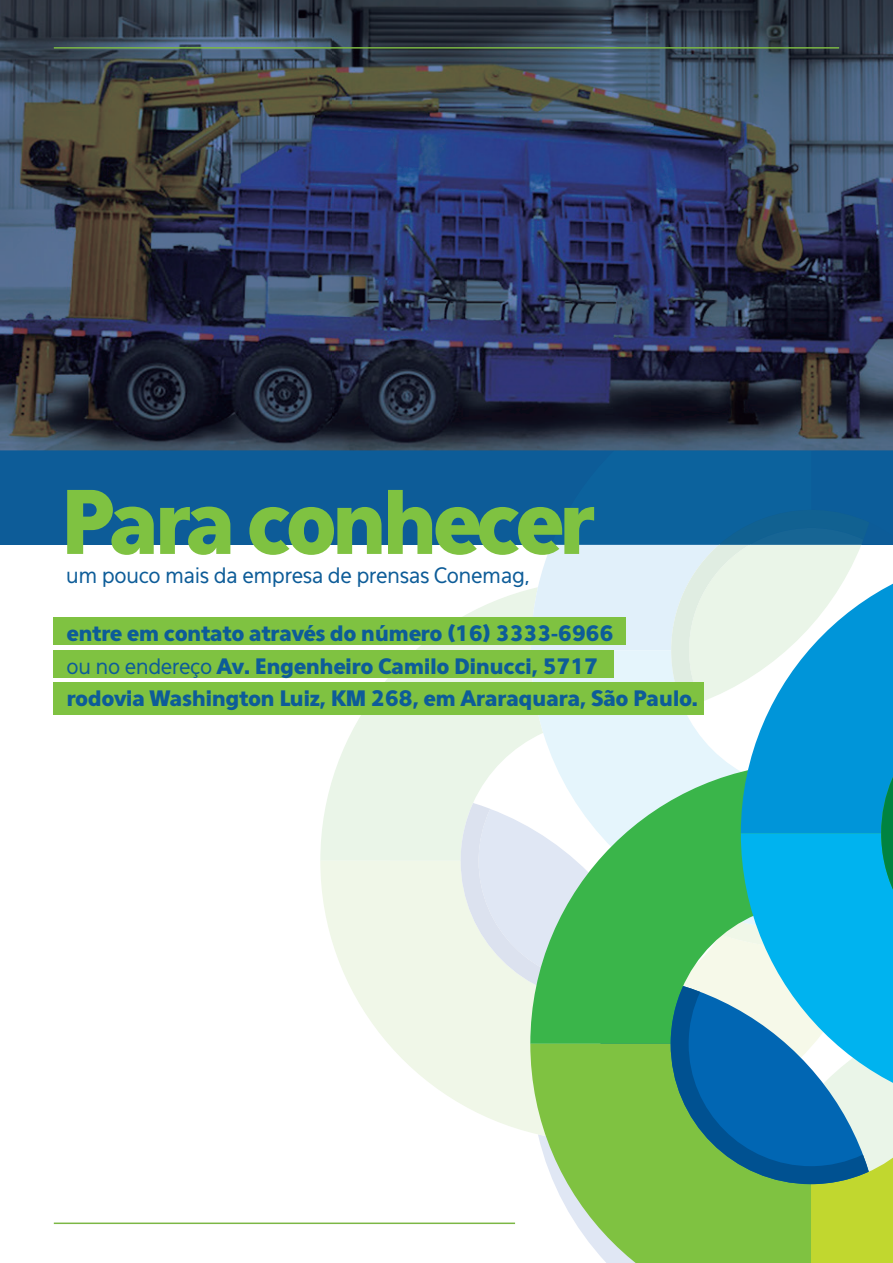
<style>
.page{position:relative;width:893px;height:1263px;background:#fff}
.page>*{position:absolute;margin:0;border:0;box-sizing:border-box;transform-origin:0 0}
.t1{font:900 86.4px "Eau Sans";letter-spacing:-.07em;color:#7fc241;scale:.96 1}
.t2{font:21px/32.5px "Eau Sans Black Lining";letter-spacing:-.025em;color:#0d5c98}
.t3{font:21px "Eau Sans";letter-spacing:-.025em;color:#0d5c98}
.s1{font-family:"Eau Sans"}
</style>
<div class="page">
<div style="left:0;top:0;width:893px;height:545px;background:#0d5c98"></div>
<svg style="left:320px;top:645px;width:141px;height:216px;background:#ebf5e9"></svg>
<svg style="left:320px;top:861px;width:141px;height:243px;fill:#f0f7e8"></svg>
<div style="left:54px;top:617px;width:572px;height:28px;background:#7fc241"></div>
<div style="left:54px;top:650px;width:560px;height:28px;background:#7fc241"></div>
<div style="left:54px;top:682px;width:650px;height:32px;background:#7fc241"></div>
<svg style="left:461px;top:450px;width:432px;height:813px"></svg>
<hr style="left:54px;top:1222px;width:461px;height:2px;background:#7cb744">
<img style="left:0;top:0;width:893px;height:450px">
<hr style="left:54px;top:47px;width:785px;height:2px;background:#7cb744">
<h1 class="t1" style="left:60px;top:471px;width:558px">Para conhecer</h1>
<p class="t3" style="left:66px;top:563px;width:466px">um pouco mais da empresa de prensas Conemag,</p>
<p class="t2" style="left:66px;top:617px;width:633px">entre em contato através do número (16) 3333-6966<br><span class="s1">ou no endereço</span> Av. Engenheiro Camilo Dinucci, 5717<br>rodovia Washington Luiz, KM 268, em Araraquara, São Paulo.</p>
</div>
